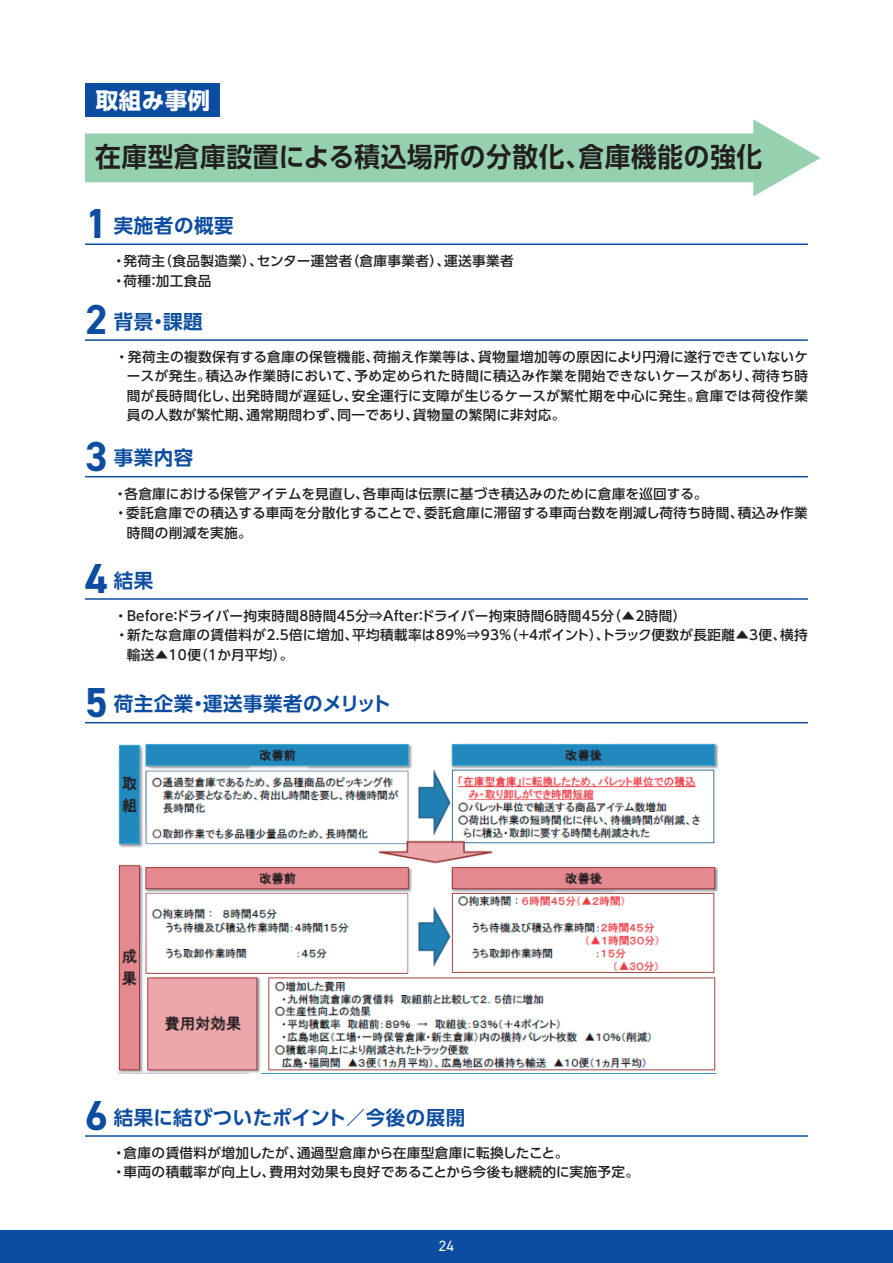
<style>
.page{position:relative;width:893px;height:1263px;background:#fff}
.page>*{position:absolute;margin:0;border:0;box-sizing:border-box;transform-origin:0 0}
.t1{font:700 42px "DIN2014";color:#0d4da1}
.t2{font:700 27px "UD Shin Go Pro De";letter-spacing:.025em;color:#231f20;scale:.95 1}
.t3{font:700 22.5px "UD Shin Go Pro";letter-spacing:.025em;color:#fff}
.t4{font:700 19.5px "UD Shin Go Pro De";letter-spacing:.025em;color:#0d4da1}
.t5{font:15px "DIN2014";color:#fff}
.t6{font:500 13.5px/19.5px "UD Shin Go Pro";letter-spacing:.025em;color:#231f20}
.t7{font:500 13.5px "UD Shin Go Pro";letter-spacing:.005em;color:#231f20}
.s1{font-family:"DIN2014";font-size:42px}
</style>
<div class="page">
<div style="left:0;top:1230px;width:893px;height:33px;background:#0d4da1"></div>
<svg style="left:85px;top:119px;width:736px;height:77px;fill:#95d1ae"></svg>
<div style="left:85px;top:84px;width:135px;height:33px;background:#0d4da1"></div>
<hr style="left:85px;top:243px;width:723px;height:2px;background:#0d4da1">
<hr style="left:85px;top:339px;width:723px;height:2px;background:#0d4da1">
<hr style="left:85px;top:476px;width:723px;height:1px;background:#0d4da1">
<hr style="left:85px;top:598px;width:723px;height:2px;background:#0d4da1">
<hr style="left:85px;top:722px;width:723px;height:1px;background:#0d4da1">
<hr style="left:85px;top:1135px;width:723px;height:2px;background:#0d4da1">
<img style="left:118px;top:744px;width:599px;height:330px">
<h3 class="t3" style="left:96px;top:82px;width:116px">取組み事例</h3>
<h2 class="t2" style="left:95px;top:135px;width:704px">在庫型倉庫設置による積込場所の分散化、倉庫機能の強化</h2>
<h1 class="t1" style="left:85px;top:196px;width:24px">1</h1>
<h1 class="t1" style="left:85px;top:292px;width:24px">2</h1>
<h1 class="t1" style="left:85px;top:428px;width:24px">3</h1>
<h3 class="t4" style="left:114px;top:210px;width:121px">実施者の概要</h3>
<p class="t6" style="left:112px;top:251px;width:403px">・発荷主（食品製造業）、センター運営者（倉庫事業者）、運送事業者・荷種：加工食品</p>
<h3 class="t4" style="left:114px;top:305px;width:90px">背景・課題</h3>
<p class="t6" style="left:127px;top:347px;width:683px;text-align:justify;text-indent:-12px">・発荷主の複数保有する倉庫の保管機能、荷揃え作業等は、貨物量増加等の原因により円滑に遂行できていないケースが発生。積込み作業時において、予め定められた時間に積込み作業を開始できないケースがあり、荷待ち時間が長時間化し、出発時間が遅延し、安全運行に支障が生じるケースが繁忙期を中心に発生。倉庫では荷役作業員の人数が繁忙期、通常期問わず、同一であり、貨物量の繁閑に非対応。</p>
<h3 class="t4" style="left:114px;top:442px;width:81px">事業内容</h3>
<p class="t7" style="left:113px;top:482px;width:596px">・各倉庫における保管アイテムを見直し、各車両は伝票に基づき積込みのために倉庫を巡回する。</p>
<p class="t6" style="left:114px;top:503px;width:695px">・委託倉庫での積込する車両を分散化することで、委託倉庫に滞留する車両台数を削減し荷待ち時間、積込み作業</p>
<p class="t6" style="left:127px;top:522px;width:127px">時間の削減を実施。</p>
<h1 class="t1" style="left:85px;top:550px;width:24px">4</h1>
<h3 class="t4" style="left:114px;top:564px;width:41px">結果</h3>
<p class="t6" style="left:114px;top:605px;width:574px">・ Before：ドライバー拘束時間8時間45分⇒After：ドライバー拘束時間6時間45分（▲2時間）</p>
<p class="t6" style="left:115px;top:625px;width:694px">・新たな倉庫の賃借料が2.5倍に増加、平均積載率は89％⇒93％（＋４ポイント）、トラック便数が長距離▲３便、横持</p>
<p class="t6" style="left:127px;top:644px;width:168px">輸送▲10便（1か月平均）。</p>
<h3 class="t4" style="left:85px;top:688px;width:307px"><span class="s1">5</span> 荷主企業・運送事業者のメリット</h3>
<h1 class="t1" style="left:85px;top:1087px;width:24px">6</h1>
<h3 class="t4" style="left:114px;top:1101px;width:353px">結果に結びついたポイント／今後の展開</h3>
<p class="t6" style="left:112px;top:1142px;width:528px">・倉庫の賃借料が増加したが、通過型倉庫から在庫型倉庫に転換したこと。<br>・車両の積載率が向上し、費用対効果も良好であることから今後も継続的に実施予定。</p>
<p class="t5" style="left:439px;top:1237px;width:16px">24</p>
</div>
